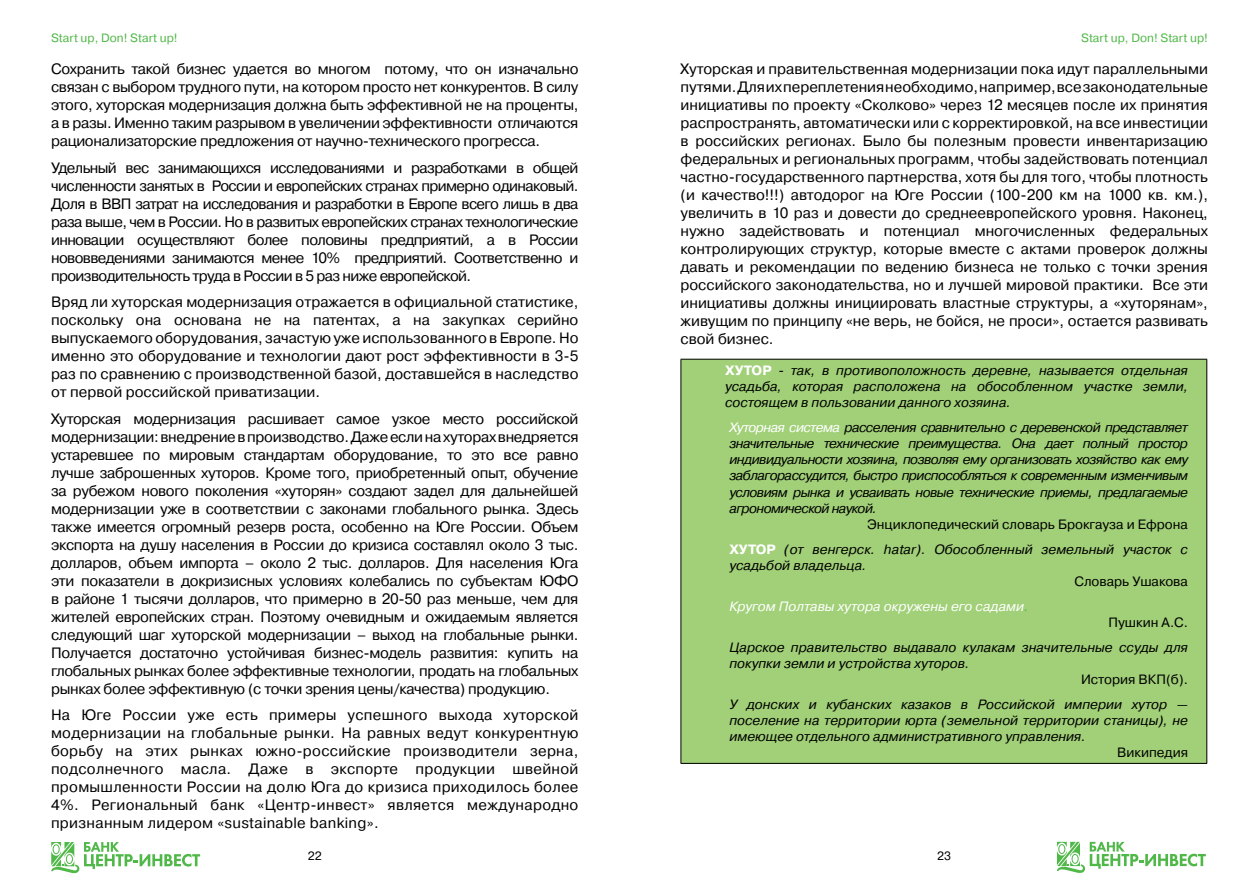
<style>
.page{position:relative;width:1259px;height:893px;background:#fff}
.page>*{position:absolute;margin:0;border:0;box-sizing:border-box;transform-origin:0 0}
.t1{font:15px/18px "Pragmatica";letter-spacing:-.02em;color:#000;text-align:justify}
.t2{font:italic 13.5px/16.2px "Pragmatica";color:#000;text-align:justify}
.t3{font:13.5px "Pragmatica";color:#000}
.t4{font:italic 13.5px "Pragmatica";color:#fff}
.t5{font:12px "Pragmatica";color:#50b848}
.t6{font:12px "Pragmatica";color:#000}
.s1{font-weight:700;font-style:normal;color:#fff}
.s2{font-style:normal}
.s3{color:#fff}
.s4{color:#50b848}
</style>
<div class="page">
<svg style="left:51px;top:842px;width:149px;height:31px"></svg>
<svg style="left:1057px;top:842px;width:148px;height:31px"></svg>
<div style="left:681px;top:359px;width:525px;height:404px;background:#a1d078"></div>
<hr style="left:680px;top:359px;width:527px;height:1px;background:#000">
<hr style="left:680px;top:360px;width:1px;height:403px;background:#000">
<hr style="left:1206px;top:360px;width:1px;height:403px;background:#000">
<hr style="left:680px;top:763px;width:527px;height:1px;background:#000">
<p class="t5" style="left:51px;top:31px;width:128px">Start up, Don! Start up!</p>
<p class="t5" style="left:1081px;top:31px;width:128px">Start up, Don! Start up!</p>
<p class="t1" style="left:51px;top:60px;width:529px">Сохранить такой бизнес удается во многом потому, что он изначально связан с выбором трудного пути, на котором просто нет конкурентов. В силу этого, хуторская модернизация должна быть эффективной не на проценты, а в разы. Именно таким разрывом в увеличении эффективности отличаются рационализаторские предложения от научно-технического прогресса.</p>
<p class="t1" style="left:51px;top:159px;width:529px">Удельный вес занимающихся исследованиями и разработками в общей численности занятых в России и европейских странах примерно одинаковый.<br>Доля в ВВП затрат на исследования и разработки в Европе всего лишь в два раза выше, чем в России. Но в развитых европейских странах технологические инновации осуществляют более половины предприятий, а в России нововведениями занимаются менее 10% предприятий. Соответственно и производительность труда в России в 5 раз ниже европейской.</p>
<p class="t1" style="left:51px;top:293px;width:529px">Вряд ли хуторская модернизация отражается в официальной статистике, поскольку она основана не на патентах, а на закупках серийно выпускаемого оборудования, зачастую уже использованного в Европе. Но именно это оборудование и технологии дают рост эффективности в 3-5 раз по сравнению с производственной базой, доставшейся в наследство от первой российской приватизации.</p>
<p class="t1" style="left:51px;top:410px;width:529px">Хуторская модернизация расшивает самое узкое место российской модернизации: внедрение в производство. Даже если на хуторах внедряется устаревшее по мировым стандартам оборудование, то это все равно лучше заброшенных хуторов. Кроме того, приобретенный опыт, обучение за рубежом нового поколения «хуторян» создают задел для дальнейшей модернизации уже в соответствии с законами глобального рынка. Здесь также имеется огромный резерв роста, особенно на Юге России. Объем экспорта на душу населения в России до кризиса составлял около 3 тыс. долларов, объем импорта – около 2 тыс. долларов. Для населения Юга эти показатели в докризисных условиях колебались по субъектам ЮФО в районе 1 тысячи долларов, что примерно в 20-50 раз меньше, чем для жителей европейских стран. Поэтому очевидным и ожидаемым является следующий шаг хуторской модернизации – выход на глобальные рынки.<br>Получается достаточно устойчивая бизнес-модель развития: купить на глобальных рынках более эффективные технологии, продать на глобальных рынках более эффективную (с точки зрения цены/качества) продукцию.</p>
<p class="t1" style="left:51px;top:706px;width:529px">На Юге России уже есть примеры успешного выхода хуторской модернизации на глобальные рынки. На равных ведут конкурентную борьбу на этих рынках южно-российские производители зерна, подсолнечного масла. Даже в экспорте продукции швейной промышленности России на долю Юга до кризиса приходилось более 4%. Региональный банк «Центр-инвест» является международно признанным лидером «sustainable banking».</p>
<p class="t1" style="left:680px;top:60px;width:529px">Хуторская и правительственная модернизации пока идут параллельными путями. Для их переплетения необходимо, например, все законодательные инициативы по проекту «Сколково» через 12 месяцев после их принятия распространять, автоматически или с корректировкой, на все инвестиции в российских регионах. Было бы полезным провести инвентаризацию федеральных и региональных программ, чтобы задействовать потенциал частно-государственного партнерства, хотя бы для того, чтобы плотность (и качество!!!) автодорог на Юге России (100-200 км на 1000 кв. км.), увеличить в 10 раз и довести до среднеевропейского уровня. Наконец, нужно задействовать и потенциал многочисленных федеральных контролирующих структур, которые вместе с актами проверок должны давать и рекомендации по ведению бизнеса не только с точки зрения российского законодательства, но и лучшей мировой практики. Все эти инициативы должны инициировать властные структуры, а «хуторянам», живущим по принципу «не верь, не бойся, не проси», остается развивать свой бизнес.</p>
<p class="t2" style="left:725px;top:362px;width:464px"><span class="s1">ХУТОР</span> <span class="s2">-</span> так, в противоположность деревне, называется отдельная усадьба, которая расположена на обособленном участке земли, состоящем в пользовании данного хозяина.</p>
<p class="t2" style="left:729px;top:419px;width:460px"><span class="s3">Хуторная система</span> расселения сравнительно с деревенской представляет значительные технические преимущества. Она дает полный простор индивидуальности хозяина, позволяя ему организовать хозяйство как ему заблагорассудится, быстро приспособляться к современным изменчивым условиям рынка и усваивать новые технические приемы, предлагаемые агрономической наукой.</p>
<p class="t2" style="left:729px;top:512px;width:460px;line-height:24.8px;text-align:right"><span class="s2">Энциклопедический словарь Брокгауза и Ефрона<br></span><span class="s1">ХУТОР</span> (от венгерск. hatar). Обособленный земельный участок с</p>
<p class="t2" style="left:729px;top:557px;width:139px">усадьбой владельца.</p>
<p class="t3" style="left:1074px;top:573px;width:115px">Словарь Ушакова</p>
<p class="t4" style="left:729px;top:598px;width:301px">Кругом Полтавы хутора окружены его садами<span class="s4">.</span></p>
<p class="t3" style="left:1108px;top:614px;width:81px">Пушкин А.С.</p>
<p class="t2" style="left:729px;top:639px;width:460px">Царское правительство выдавало кулакам значительные ссуды для покупки земли и устройства хуторов.</p>
<p class="t3" style="left:1081px;top:671px;width:108px">История ВКП(б).</p>
<p class="t2" style="left:729px;top:696px;width:460px">У донских и кубанских казаков в Российской империи хутор — поселение на территории юрта (земельной территории станицы), не имеющее отдельного административного управления.</p>
<p class="t3" style="left:1117px;top:744px;width:72px">Википедия</p>
<p class="t6" style="left:308px;top:849px;width:15px">22</p>
<p class="t6" style="left:937px;top:849px;width:15px">23</p>
</div>
